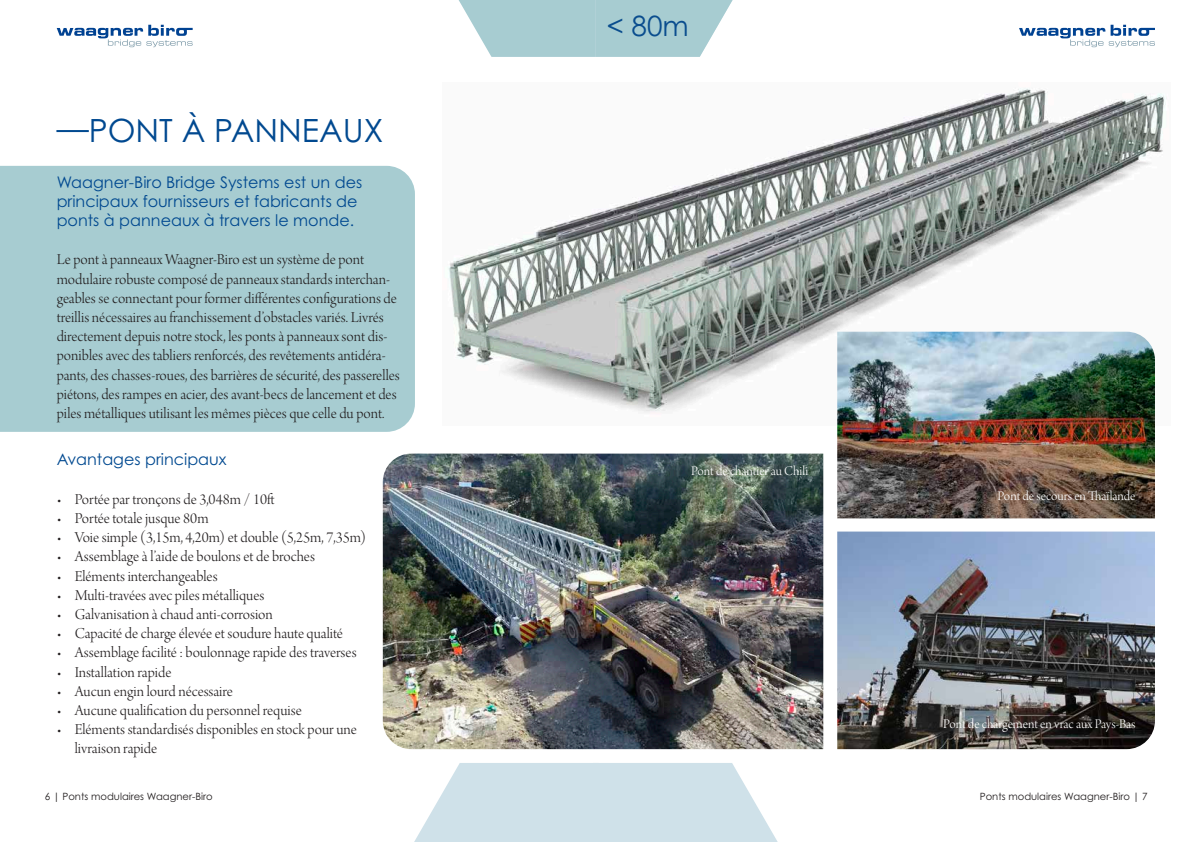
<style>
.page{position:relative;width:1191px;height:842px;background:#fff}
.page>*{position:absolute;margin:0;border:0;box-sizing:border-box;transform-origin:0 0}
.t1{font:32px "Century Gothic Pro";color:#014990}
.t2{font:28px "Century Gothic Pro";color:#0a4d8e}
.t3{font:16px/19.2px "Arno Pro Light Display";color:#231f20}
.t4{font:16px/19.2px "Century Gothic Pro";color:#014990}
.t5{font:14px "Arno Pro Light Display";letter-spacing:-.005em;color:#fff}
.t6{font:10px "Century Gothic Pro";color:#231f20}
</style>
<div class="page">
<svg style="left:57px;top:25px;width:136px;height:22px"></svg>
<svg style="left:1019px;top:25px;width:136px;height:22px"></svg>
<svg style="left:414px;top:763px;width:364px;height:79px;background:#d5e4eb"></svg>
<div style="left:0;top:166px;width:415px;height:266px;background:#a7ccd1"></div>
<img style="left:448px;top:88px;width:718px;height:325px">
<img style="left:837px;top:332px;width:318px;height:186px">
<svg style="left:458px;top:0;width:275px;height:57px;background:#b1d2d6"></svg>
<img style="left:837px;top:531px;width:318px;height:218px">
<img style="left:383px;top:454px;width:440px;height:295px">
<h2 class="t2" style="left:607px;top:9px;width:84px">&lt; 80m</h2>
<h1 class="t1" style="left:57px;top:111px;width:328px">—PONT À PANNEAUX</h1>
<p class="t4" style="left:57px;top:172px;width:307px">Waagner-Biro Bridge Systems est un des principaux fournisseurs et fabricants de ponts à panneaux à travers le monde.</p>
<p class="t3" style="left:57px;top:251px;width:345px">Le pont à panneaux Waagner-Biro est un système de pont modulaire robuste composé de panneaux standards interchan&shy;geables se connectant pour former différentes configurations de treillis nécessaires au franchissement d’obstacles variés. Livrés directement depuis notre stock, les ponts à panneaux sont dis&shy;ponibles avec des tabliers renforcés, des revêtements antidéra&shy;pants, des chasses-roues, des barrières de sécurité, des passerelles piétons, des rampes en acier, des avant-becs de lancement et des piles métalliques utilisant les mêmes pièces que celle du pont.</p>
<p class="t4" style="left:57px;top:450px;width:171px">Avantages principaux</p>
<p class="t3" style="left:57px;top:490px;width:219px">• Portée par tronçons de 3,048m / 10ft</p>
<p class="t3" style="left:57px;top:510px;width:153px">• Portée totale jusque 80m</p>
<p class="t3" style="left:57px;top:529px;width:311px">• Voie simple (3,15m, 4,20m) et double (5,25m, 7,35m)</p>
<p class="t3" style="left:57px;top:548px;width:260px">• Assemblage à l’aide de boulons et de broches</p>
<p class="t3" style="left:57px;top:567px;width:162px">• Eléments interchangeables</p>
<p class="t3" style="left:57px;top:586px;width:209px">• Multi-travées avec piles métalliques</p>
<p class="t3" style="left:57px;top:606px;width:218px">• Galvanisation à chaud anti-corrosion</p>
<p class="t3" style="left:57px;top:625px;width:288px">• Capacité de charge élevée et soudure haute qualité</p>
<p class="t3" style="left:57px;top:644px;width:301px">• Assemblage facilité : boulonnage rapide des traverses</p>
<p class="t3" style="left:57px;top:663px;width:116px">• Installation rapide</p>
<p class="t3" style="left:57px;top:682px;width:178px">• Aucun engin lourd nécessaire</p>
<p class="t3" style="left:57px;top:702px;width:247px">• Aucune qualification du personnel requise</p>
<p class="t3" style="left:75px;top:721px;width:284px;text-indent:-18px">• Eléments standardisés disponibles en stock pour une livraison rapide</p>
<p class="t5" style="left:943px;top:717px;width:194px">Pont de chargement en vrac aux Pays-Bas</p>
<p class="t5" style="left:691px;top:464px;width:118px">Pont de chantier au Chili</p>
<p class="t5" style="left:997px;top:488px;width:139px">Pont de secours en Thaïlande</p>
<p class="t6" style="left:45px;top:790px;width:169px">6 | Ponts modulaires Waagner-Biro</p>
<p class="t6" style="left:979px;top:790px;width:169px">Ponts modulaires Waagner-Biro | 7</p>
</div>
